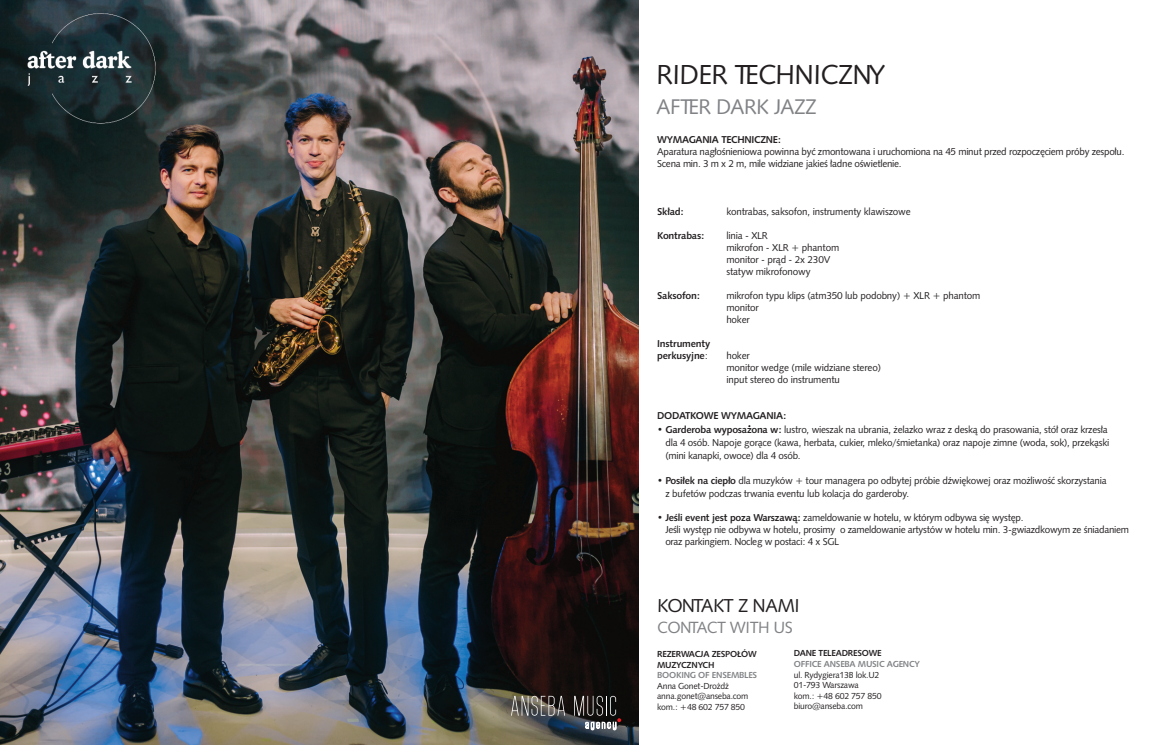
<style>
.page{position:relative;width:1170px;height:745px;background:#fff}
.page>*{position:absolute;margin:0;border:0;box-sizing:border-box;transform-origin:0 0}
.t1{font:27.5px "Humanst 531 EU";letter-spacing:-.025em;color:#231f20}
.t2{font:21.25px "Humanst 531 EU";letter-spacing:-.025em;color:#808285}
.t3{font:18.75px "Humanst 531 EU";letter-spacing:-.045em;color:#231f20}
.t4{font:16.25px "Humanst 531 EU";letter-spacing:-.025em;color:#808285}
.t5{font:10px/12px "Humanst 531 EU";letter-spacing:-.025em;color:#231f20}
.t6{font:10px/12px "Humanst 531 EU Bold OTF";letter-spacing:-.02em;color:#231f20}
.t7{font:8.75px/10.5px "Humanst 531 EU";letter-spacing:-.025em;color:#231f20}
.t8{font:700 8.75px/10.5px "Humanst 531 EU";letter-spacing:-.025em;color:#231f20}
.t9{font:700 8.75px "Humanst 531 EU";letter-spacing:-.025em;color:#808285}
.s1{font-family:"Humanst 531 EU"}
.s2{font-family:"Humanst 531 EU Bold OTF"}
.s3{font-family:"Koz Min Pr 6 N";font-weight:500}
</style>
<div class="page">
<img style="left:0;top:0;width:638px;height:744px">
<img style="left:15px;top:11px;width:148px;height:117px">
<svg style="left:511px;top:695px;width:54px;height:20px"></svg>
<svg style="left:574px;top:695px;width:47px;height:34px;background:#484748"></svg>
<h1 class="t1" style="left:656px;top:57px;width:230px">RIDER TECHNICZNY</h1>
<h2 class="t2" style="left:656px;top:93px;width:162px">AFTER DARK JAZZ</h2>
<p class="t6" style="left:657px;top:133px;width:125px">WYMAGANIA TECHNICZNE:</p>
<p class="t5" style="left:657px;top:145px;width:469px">Aparatura nagłośnieniowa powinna być zmontowana i uruchomiona na 45 minut przed rozpoczęciem próby zespołu.<br>Scena min. 3 m x 2 m, mile widziane jakieś ładne oświetlenie.</p>
<p class="t6" style="left:657px;top:205px;width:28px">Skład:</p>
<p class="t5" style="left:726px;top:205px;width:186px">kontrabas, saksofon, instrumenty klawiszowe</p>
<p class="t6" style="left:657px;top:229px;width:49px">Kontrabas:</p>
<p class="t5" style="left:726px;top:229px;width:114px">linia - XLR<br>mikrofon - XLR + phantom monitor - prąd - 2x 230V statyw mikrofonowy</p>
<p class="t6" style="left:657px;top:289px;width:45px">Saksofon:</p>
<p class="t5" style="left:726px;top:289px;width:256px">mikrofon typu klips (atm350 lub podobny) + XLR + phantom monitor<br>hoker</p>
<p class="t6" style="left:657px;top:337px;width:55px">Instrumenty perkusyjne<span class="s1">:</span></p>
<p class="t5" style="left:726px;top:349px;width:156px">hoker<br>monitor wedge (mile widziane stereo) input stereo do instrumentu</p>
<p class="t6" style="left:657px;top:409px;width:131px">DODATKOWE WYMAGANIA:</p>
<p class="t5" style="left:665px;top:422px;width:445px;line-height:13.1px;text-indent:-8px"><span class="s2">• Garderoba wyposaz</span><span class="s3">̇</span><span class="s2">ona w:</span> lustro, wieszak na ubrania, z<span class="s3">̇</span>elazko wraz z deską do prasowania, sto<span class="s3">́</span>ł oraz krzesła dla 4 oso<span class="s3">́</span>b. Napoje gora<span class="s3">̨</span>ce (kawa, herbata, cukier, mleko/śmietanka) oraz napoje zimne (woda, sok), przeka<span class="s3">̨</span>ski (mini kanapki, owoce) dla 4 oso<span class="s3">́</span>b.</p>
<p class="t5" style="left:665px;top:473px;width:443px;line-height:13.1px;text-indent:-8px"><span class="s2">• Posiłek na ciepło</span> dla muzyków + tour managera po odbytej próbie dźwiękowej oraz moz<span class="s3">̇</span>liwo<span class="s3">́</span>sc<span class="s3">́</span> skorzystania z bufeto<span class="s3">́</span>w podczas trwania eventu lub kolacja do garderoby.</p>
<p class="t5" style="left:665px;top:511px;width:465px;text-indent:-8px">• <span class="s2">Jeśli event jest poza Warszawą:</span> zameldowanie w hotelu, w którym odbywa się występ.<br>Jeśli występ nie odbywa w hotelu, prosimy o zameldowanie artystów w hotelu min. 3-gwiazdkowym ze śniadaniem oraz parkingiem. Nocleg w postaci: 4 x SGL</p>
<h3 class="t3" style="left:657px;top:593px;width:144px">KONTAKT Z NAMI</h3>
<h3 class="t4" style="left:657px;top:616px;width:137px">CONTACT WITH US</h3>
<p class="t8" style="left:657px;top:648px;width:101px">REZERWACJA ZESPOŁÓW<br>MUZYCZNYCH</p>
<p class="t9" style="left:657px;top:669px;width:102px">BOOKING OF ENSEMBLES</p>
<p class="t7" style="left:657px;top:680px;width:93px">Anna Gonet-Drożdż anna.gonet@anseba.com kom.: +48 602 757 850</p>
<p class="t8" style="left:793px;top:648px;width:89px">DANE TELEADRESOWE</p>
<p class="t9" style="left:793px;top:658px;width:128px">OFFICE ANSEBA MUSIC AGENCY</p>
<p class="t7" style="left:793px;top:668px;width:89px">ul. Rydygiera13B lok.U2<br>01-793 Warszawa kom.: +48 602 757 850 biuro@anseba.com</p>
</div>
